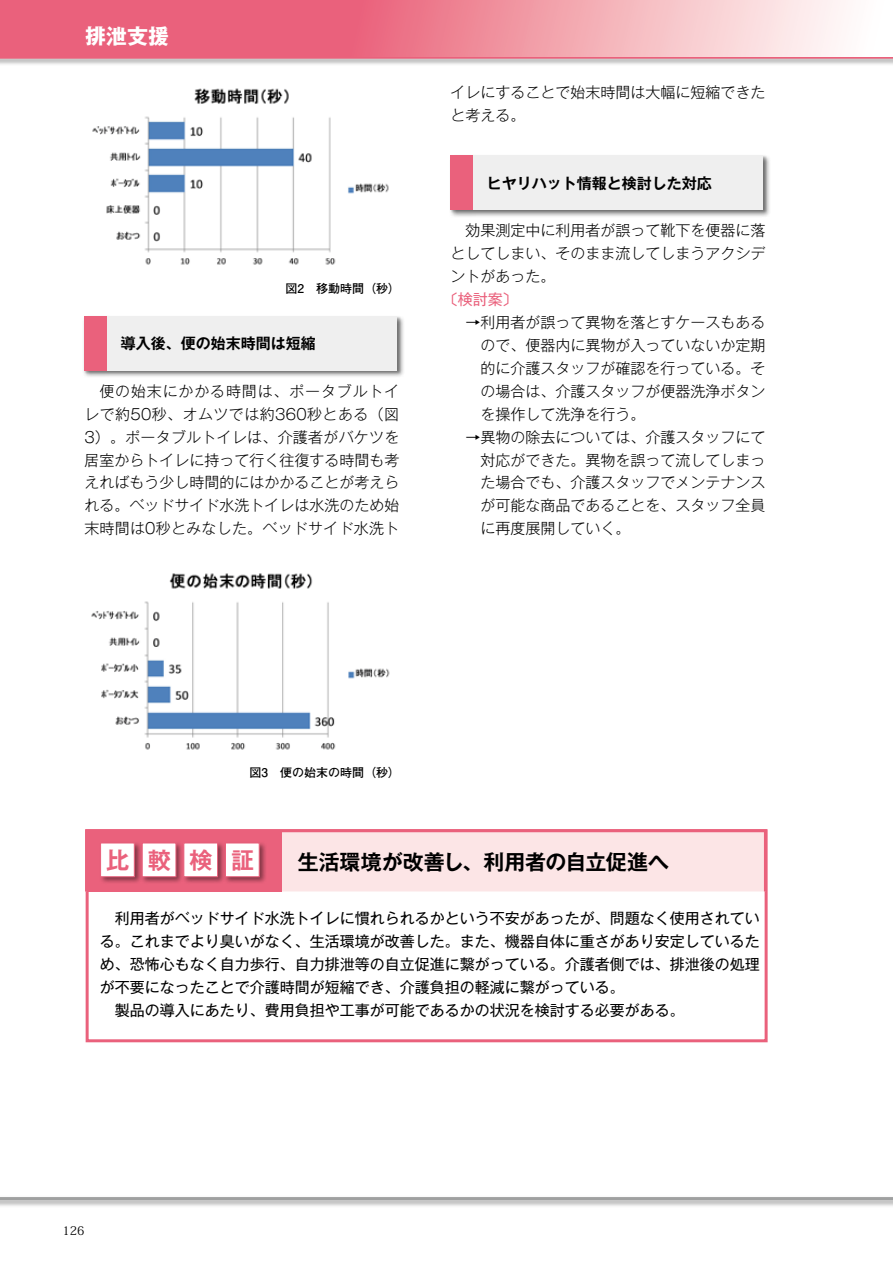
<style>
.page{position:relative;width:893px;height:1263px;background:#fff}
.page>*{position:absolute;margin:0;border:0;box-sizing:border-box;transform-origin:0 0}
.t1{font:700 23.1px "Gothic MB101 Pro De";color:#ea617c}
.t2{font:700 21px "Gothic MB101 Pro De";letter-spacing:-.01em;color:#000}
.t3{font:700 21px "Gothic MB101 Pr 6 N";color:#fff}
.t4{font:300 15px/23px "Gothic MB101 Pr 6";color:#000;text-align:justify}
.t5{font:15px "Gothic MB101 Pr 6";color:#000}
.t6{font:700 15px "Gothic MB101 Pro De";color:#000}
.t7{font:15px "Gothic MB101 Pr 6";color:#ea617c}
.t8{font:700 12px "Futo Go B101 Pr 6";color:#000}
.t9{font:12px "Koz Min Pro";color:#000}
</style>
<div class="page">
<div style="left:0;top:54px;width:893px;height:12px;background:#000;opacity:.45"></div>
<hr style="left:0;top:56px;width:893px;height:3px;background:#ea617c">
<div style="left:0;top:1195px;width:893px;height:13px;background:#000;opacity:.45"></div>
<hr style="left:0;top:1197px;width:893px;height:3px;background:#9fa0a0">
<svg style="left:0;top:0;width:893px;height:57px;background:#f094a4"></svg>
<div style="left:83px;top:315px;width:322px;height:63px;background:#000;opacity:.45"></div>
<div style="left:84px;top:316px;width:317px;height:58px;background:#000;opacity:.2"></div>
<div style="left:84px;top:316px;width:313px;height:55px;background:#efefef"></div>
<div style="left:84px;top:316px;width:23px;height:55px;background:#ea617c"></div>
<div style="left:449px;top:154px;width:322px;height:64px;background:#000;opacity:.45"></div>
<div style="left:450px;top:155px;width:317px;height:59px;background:#000;opacity:.2"></div>
<div style="left:450px;top:156px;width:313px;height:54px;background:#efefef"></div>
<div style="left:450px;top:156px;width:23px;height:54px;background:#ea617c"></div>
<img style="left:92px;top:88px;width:297px;height:177px">
<img style="left:91px;top:573px;width:299px;height:177px">
<div style="left:86px;top:829px;width:682px;height:213px;background:#fff;border:3px solid #ea617c"></div>
<div style="left:85px;top:829px;width:682px;height:64px;background:#fce5e6;border:3px solid #ea617c"></div>
<div style="left:87px;top:831px;width:195px;height:60px;background:#ea617c"></div>
<div style="left:99px;top:841px;width:43px;height:43px;background:#000;opacity:.45"></div>
<div style="left:100px;top:843px;width:34px;height:34px;background:#fff;border:1px solid #ea617c"></div>
<div style="left:182px;top:841px;width:43px;height:43px;background:#000;opacity:.45"></div>
<div style="left:184px;top:843px;width:34px;height:34px;background:#fff;border:1px solid #ea617c"></div>
<div style="left:140px;top:841px;width:44px;height:43px;background:#000;opacity:.45"></div>
<div style="left:142px;top:843px;width:34px;height:34px;background:#fff;border:1px solid #ea617c"></div>
<div style="left:224px;top:841px;width:43px;height:43px;background:#000;opacity:.45"></div>
<div style="left:225px;top:843px;width:34px;height:34px;background:#fff;border:1px solid #ea617c"></div>
<h2 class="t3" style="left:85px;top:18px;width:85px">排泄支援</h2>
<p class="t8" style="left:285px;top:279px;width:116px">図2　移動時間（秒）</p>
<p class="t6" style="left:121px;top:331px;width:196px">導入後、便の始末時間は短縮</p>
<p class="t4" style="left:84px;top:378px;width:317px;text-indent:15px">便の始末にかかる時間は、ポータブルトイレで約50秒、オムツでは約360秒とある（図3）。ポータブルトイレは、介護者がバケツを居室からトイレに持って行く往復する時間も考えればもう少し時間的にはかかることが考えられる。ベッドサイド水洗トイレは水洗のため始末時間は0秒とみなした。ベッドサイド水洗ト</p>
<p class="t4" style="left:450px;top:80px;width:316px">イレにすることで始末時間は大幅に短縮できたと考える。</p>
<p class="t6" style="left:487px;top:170px;width:226px">ヒヤリハット情報と検討した対応</p>
<p class="t4" style="left:450px;top:217px;width:316px;text-indent:15px">効果測定中に利用者が誤って靴下を便器に落としてしまい、そのまま流してしまうアクシデントがあった。</p>
<p class="t7" style="left:443px;top:287px;width:76px">〔検討案〕</p>
<p class="t4" style="left:480px;top:309px;width:286px;text-indent:-15px">→利用者が誤って異物を落とすケースもあるので、便器内に異物が入っていないか定期的に介護スタッフが確認を行っている。その場合は、介護スタッフが便器洗浄ボタンを操作して洗浄を行う。</p>
<p class="t4" style="left:480px;top:424px;width:286px;text-indent:-15px">→異物の除去については、介護スタッフにて対応ができた。異物を誤って流してしまった場合でも、介護スタッフでメンテナンスが可能な商品であることを、スタッフ全員に再度展開していく。</p>
<p class="t8" style="left:249px;top:763px;width:152px">図3　便の始末の時間（秒）</p>
<h1 class="t1" style="left:106px;top:841px;width:150px">比較検証</h1>
<h2 class="t2" style="left:298px;top:845px;width:373px">生活環境が改善し、利用者の自立促進へ</h2>
<p class="t5" style="left:115px;top:906px;width:646px">利用者がベッドサイド水洗トイレに慣れられるかという不安があったが、問題なく使用されてい</p>
<p class="t5" style="left:100px;top:929px;width:661px">る。これまでより臭いがなく、生活環境が改善した。また、機器自体に重さがあり安定しているた</p>
<p class="t5" style="left:100px;top:952px;width:661px">め、恐怖心もなく自力歩行、自力排泄等の自立促進に繋がっている。介護者側では、排泄後の処理</p>
<p class="t5" style="left:100px;top:975px;width:526px">が不要になったことで介護時間が短縮でき、介護負担の軽減に繋がっている。</p>
<p class="t5" style="left:115px;top:998px;width:571px">製品の導入にあたり、費用負担や工事が可能であるかの状況を検討する必要がある。</p>
<p class="t9" style="left:62px;top:1222px;width:24px">126</p>
</div>
